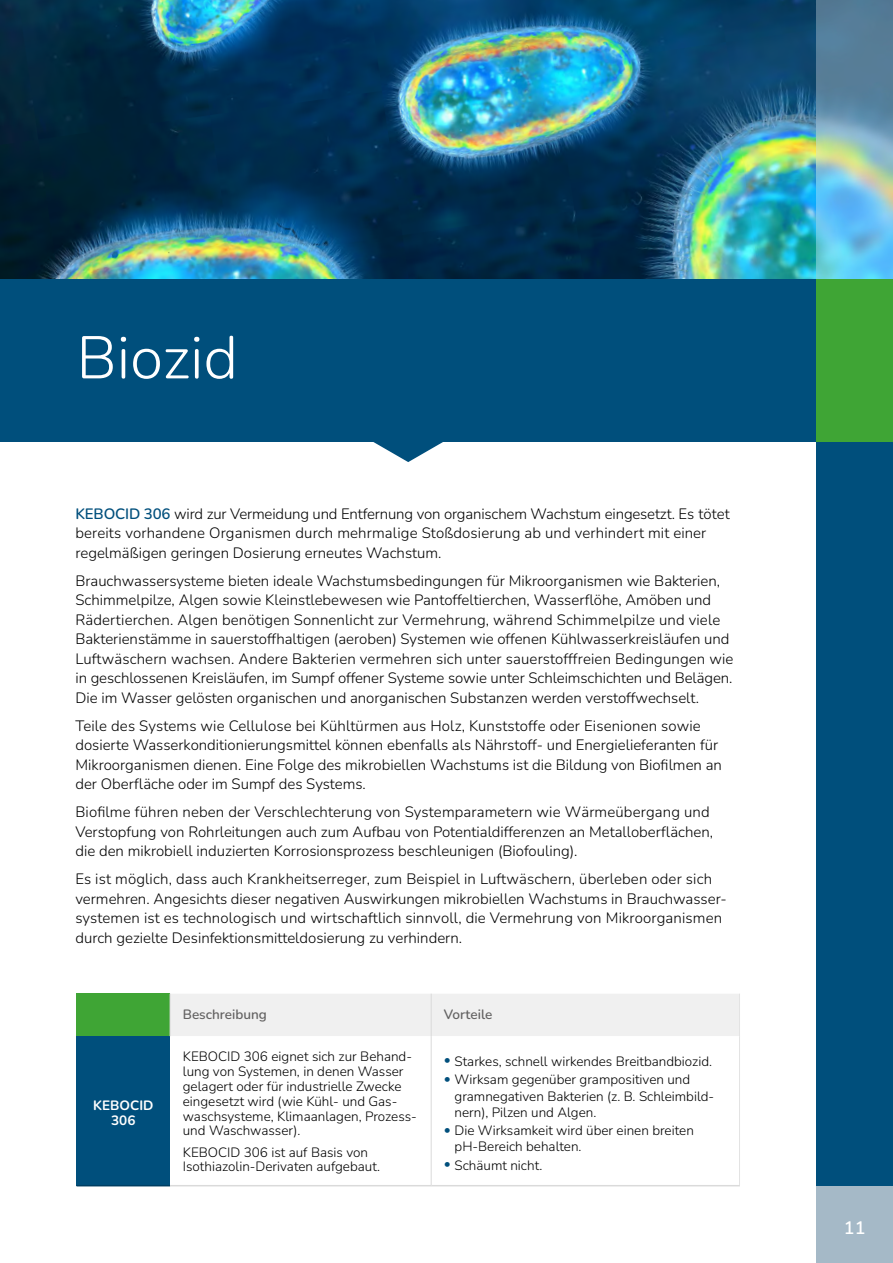
<style>
.page{position:relative;width:893px;height:1263px;background:#fff}
.page>*{position:absolute;margin:0;border:0;box-sizing:border-box;transform-origin:0 0}
.t1{font:300 60px "Nunito";color:#fff}
.t2{font:600 18px "Nunito";color:#fff}
.t3{font:300 15px/19.5px "Nunito";color:#000}
.t4{font:300 13.5px/14.9px "Nunito";color:#000}
.t5{font:600 13.5px "Nunito";color:#646363}
.t6{font:700 13.5px/14.9px "Nunito";color:#fff;text-align:center}
.s1{font-weight:600;color:#004f7c}
.s2{color:#004f7c}
</style>
<div class="page">
<div style="left:816px;top:1186px;width:77px;height:77px;background:#a5b9c7"></div>
<img style="left:0;top:0;width:816px;height:279px">
<img style="left:816px;top:0;width:77px;height:279px">
<div style="left:816px;top:412px;width:77px;height:774px;background:#004f7c"></div>
<div style="left:77px;top:994px;width:93px;height:42px;background:#3fa535"></div>
<div style="left:171px;top:994px;width:568px;height:42px;background:#f0f0f0"></div>
<div style="left:77px;top:1036px;width:93px;height:150px;background:#004f7c"></div>
<hr style="left:77px;top:1185px;width:93px;height:1px;background:#003e62">
<hr style="left:739px;top:994px;width:1px;height:42px;background:#e3e3e3">
<hr style="left:739px;top:1036px;width:1px;height:149px;background:#e3e3e3">
<hr style="left:431px;top:1036px;width:1px;height:149px;background:#dadada">
<hr style="left:170px;top:1185px;width:261px;height:1px;background:#dadada">
<hr style="left:431px;top:1185px;width:309px;height:1px;background:#dadada">
<hr style="left:170px;top:994px;width:1px;height:42px;background:#dadada">
<hr style="left:431px;top:994px;width:1px;height:42px;background:#dadada">
<div style="left:0;top:279px;width:816px;height:162px;background:#004f7c"></div>
<div style="left:816px;top:279px;width:77px;height:162px;background:#3fa535"></div>
<svg style="left:373px;top:441px;width:70px;height:21px"></svg>
<h1 class="t1" style="left:77px;top:316px;width:163px">Biozid</h1>
<p class="t3" style="left:75px;top:503px;width:656px"><span class="s1">KEBOCID 306</span> wird zur Vermeidung und Entfernung von organischem Wachstum eingesetzt. Es tötet bereits vorhandene Organismen durch mehrmalige Stoßdosierung ab und verhindert mit einer regelmäßigen geringen Dosierung erneutes Wachstum.</p>
<p class="t3" style="left:75px;top:570px;width:660px">Brauchwassersysteme bieten ideale Wachstumsbedingungen für Mikroorganismen wie Bakterien, Schimmelpilze, Algen sowie Kleinstlebewesen wie Pantoffeltierchen, Wasserflöhe, Amöben und Rädertierchen. Algen benötigen Sonnenlicht zur Vermehrung, während Schimmelpilze und viele Bakterienstämme in sauerstoffhaltigen (aeroben) Systemen wie offenen Kühlwasserkreisläufen und Luftwäschern wachsen. Andere Bakterien vermehren sich unter sauerstofffreien Bedingungen wie in geschlossenen Kreisläufen, im Sumpf offener Systeme sowie unter Schleimschichten und Belägen.<br>Die im Wasser gelösten organischen und anorganischen Substanzen werden verstoffwechselt.</p>
<p class="t3" style="left:75px;top:715px;width:648px">Teile des Systems wie Cellulose bei Kühltürmen aus Holz, Kunststoffe oder Eisenionen sowie dosierte Wasserkonditionierungsmittel können ebenfalls als Nährstoff- und Energielieferanten für Mikroorganismen dienen. Eine Folge des mikrobiellen Wachstums ist die Bildung von Biofilmen an der Oberfläche oder im Sumpf des Systems.</p>
<p class="t3" style="left:75px;top:802px;width:639px">Biofilme führen neben der Verschlechterung von Systemparametern wie Wärmeübergang und<br>Verstopfung von Rohrleitungen auch zum Aufbau von Potentialdifferenzen an Metalloberflächen, die den mikrobiell induzierten Korrosionsprozess beschleunigen (Biofouling).</p>
<p class="t3" style="left:75px;top:869px;width:653px">Es ist möglich, dass auch Krankheitserreger, zum Beispiel in Luftwäschern, überleben oder sich vermehren. Angesichts dieser negativen Auswirkungen mikrobiellen Wachstums in Brauchwasser&shy;systemen ist es technologisch und wirtschaftlich sinnvoll, die Vermehrung von Mikroorganismen durch gezielte Desinfektionsmitteldosierung zu verhindern.</p>
<p class="t6" style="left:93px;top:1098px;width:62px">KEBOCID<br>306</p>
<p class="t5" style="left:183px;top:1004px;width:85px">Beschreibung</p>
<p class="t5" style="left:444px;top:1004px;width:50px">Vorteile</p>
<p class="t4" style="left:183px;top:1048px;width:236px">KEBOCID 306 eignet sich zur Behand&shy;lung von Systemen, in denen Wasser gelagert oder für industrielle Zwecke eingesetzt wird (wie Kühl- und Gas&shy;waschsysteme, Klimaanlagen, Prozess&shy;und Waschwasser).</p>
<p class="t4" style="left:183px;top:1144px;width:199px">KEBOCID 306 ist auf Basis von<br>Isothiazolin-Derivaten aufgebaut.</p>
<p class="t4" style="left:444px;top:1053px;width:270px"><span class="s2">•</span> Starkes, schnell wirkendes Breitbandbiozid.</p>
<p class="t4" style="left:455px;top:1071px;width:261px;line-height:16.2px;text-indent:-11px"><span class="s2">•</span> Wirksam gegenüber grampositiven und gramnegativen Bakterien (z. B. Schleimbild&shy;nern), Pilzen und Algen.</p>
<p class="t4" style="left:455px;top:1122px;width:241px;line-height:16.2px;text-indent:-11px"><span class="s2">•</span> Die Wirksamkeit wird über einen breiten pH-Bereich behalten.</p>
<p class="t4" style="left:444px;top:1157px;width:100px"><span class="s2">•</span> Schäumt nicht.</p>
<p class="t2" style="left:844px;top:1215px;width:23px">11</p>
</div>
